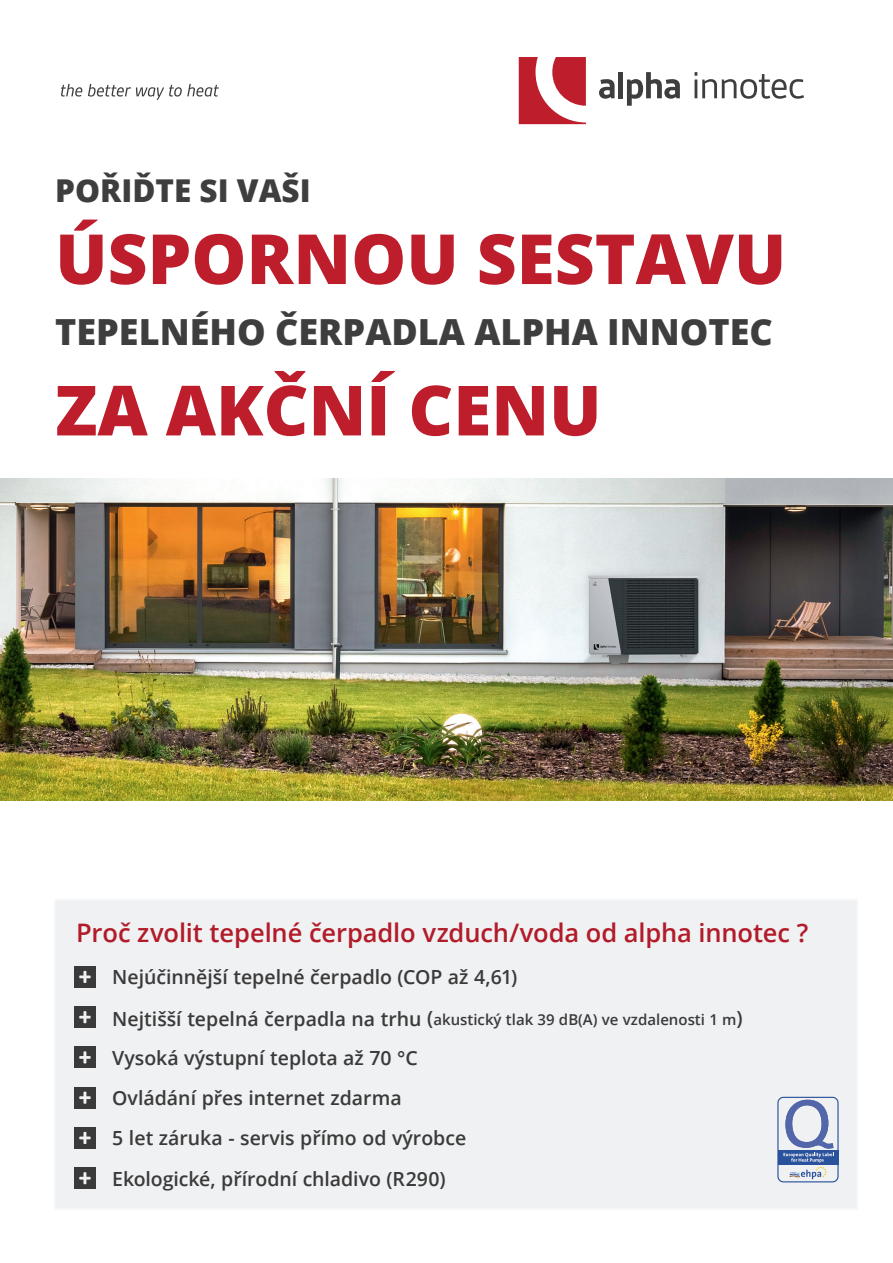
<style>
.page{position:relative;width:893px;height:1263px;background:#fff}
.page>*{position:absolute;margin:0;border:0;box-sizing:border-box;transform-origin:0 0}
.t1{font:800 69.3px "Open Sans";color:#be1d2c}
.t2{font:800 36px "Open Sans";color:#3e3e3f}
.t3{font:800 31.5px "Open Sans";color:#3e3e3f}
.t4{font:600 25.5px "Open Sans";letter-spacing:-.005em;color:#be1d2c}
._01_copy{font:600 19.5px "Open Sans";color:#3e3e3f}
._01_copy-2{font:600 15px "Open Sans";color:#3e3e3f}
.s1{font-size:19.5px}
</style>
<div class="page">
<img style="left:0;top:479px;width:893px;height:322px">
<svg style="left:599px;top:79px;width:16px;height:20px"></svg>
<div style="left:618px;top:72px;width:5px;height:26px;background:#3e3e3f"></div>
<svg style="left:627px;top:72px;width:53px;height:34px"></svg>
<svg style="left:695px;top:72px;width:109px;height:27px"></svg>
<svg style="left:519px;top:57px;width:67px;height:67px"></svg>
<svg style="left:61px;top:84px;width:21px;height:13px"></svg>
<svg style="left:88px;top:84px;width:131px;height:16px"></svg>
<div style="left:54px;top:899px;width:804px;height:311px;background:#f0f1f2"></div>
<p class="t3" style="left:55px;top:167px;width:257px">POŘIĎTE SI VAŠI</p>
<p class="t1" style="left:55px;top:206px;width:733px">ÚSPORNOU SESTAVU</p>
<p class="t2" style="left:55px;top:305px;width:719px">TEPELNÉHO ČERPADLA ALPHA INNOTEC</p>
<p class="t1" style="left:55px;top:357px;width:548px">ZA AKČNÍ CENU</p>
<p class="t4" style="left:76px;top:915px;width:734px">Proč zvolit tepelné čerpadlo vzduch/voda od alpha innotec ?</p>
<p class="_01_copy" style="left:112px;top:964px;width:407px">Nejúčinnější tepelné čerpadlo (COP až 4,61)</p>
<p class="_01_copy-2" style="left:112px;top:1009px;width:632px"><span class="s1">Nejtišší tepelná čerpadla na trhu (</span>akustický tlak 39 dB(A) ve vzdalenosti 1 m<span class="s1">)</span></p>
<p class="_01_copy" style="left:112px;top:1044px;width:307px">Vysoká výstupní teplota až 70 °C</p>
<p class="_01_copy" style="left:112px;top:1084px;width:291px">Ovládání přes internet zdarma</p>
<p class="_01_copy" style="left:112px;top:1125px;width:355px">5 let záruka - servis přímo od výrobce</p>
<p class="_01_copy" style="left:112px;top:1165px;width:335px">Ekologické, přírodní chladivo (R290)</p>
</div>
